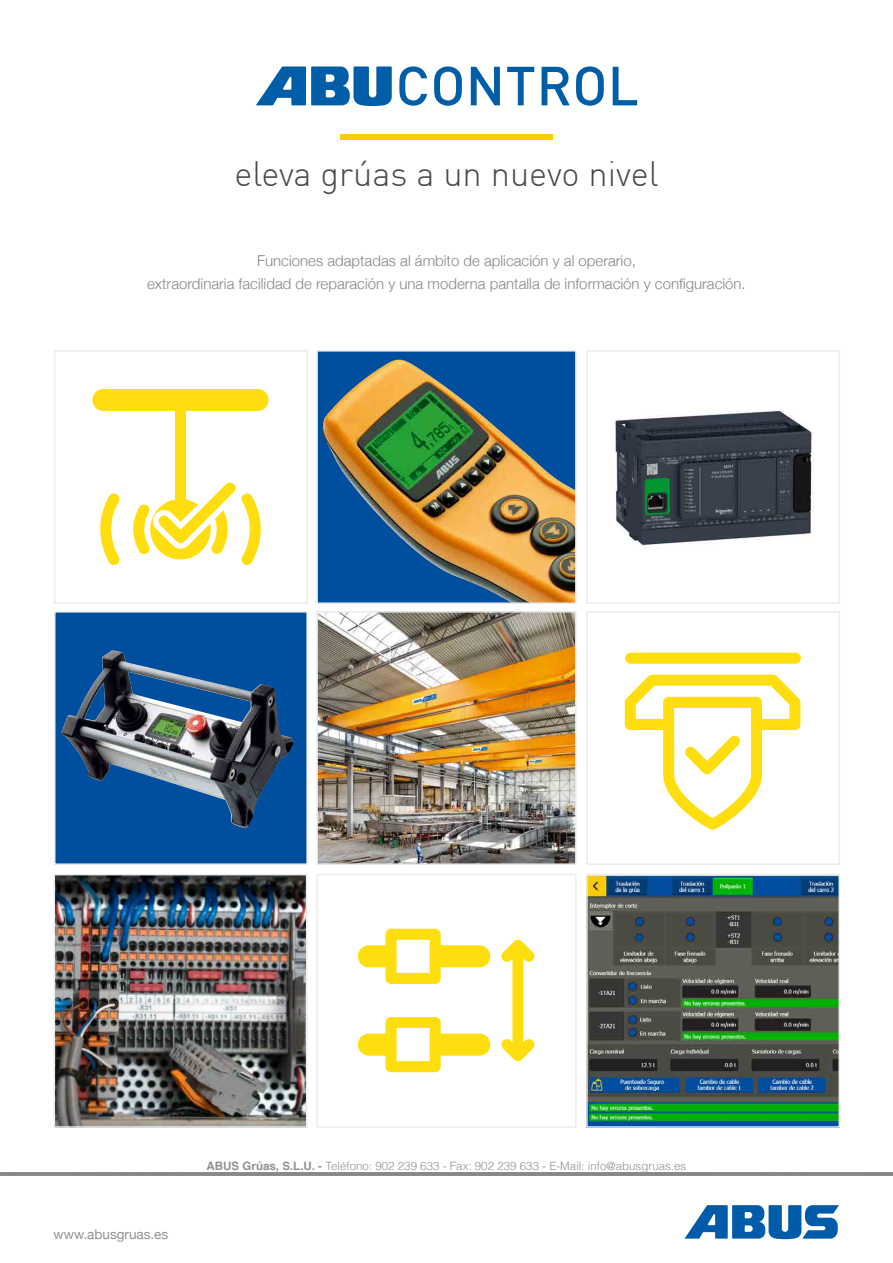
<style>
.page{position:relative;width:893px;height:1263px;background:#fff}
.page>*{position:absolute;margin:0;border:0;box-sizing:border-box;transform-origin:0 0}
.t1{font:300 34.5px "DIN";color:#494948}
.t2{font:300 15px/22.5px "Helvetica Neue";color:#878786;text-align:center}
.t3{font:13.5px "Helvetica Neue";color:#919292}
.t4{font:300 11.55px "Helvetica";color:#919292}
.s1{font-weight:700}
</style>
<div class="page">
<hr style="left:0;top:1172px;width:893px;height:4px;background:#898a8c">
<svg style="left:684px;top:1205px;width:155px;height:34px"></svg>
<img style="left:340px;top:135px;width:213px;height:4px">
<img style="left:57px;top:877px;width:247px;height:248px">
<div style="left:54px;top:874px;width:253px;height:254px;border:2px solid #ececed"></div>
<div style="left:54px;top:350px;width:254px;height:254px;border:2px solid #ececed"></div>
<div style="left:586px;top:611px;width:254px;height:254px;border:2px solid #ececed"></div>
<img style="left:319px;top:353px;width:255px;height:248px">
<div style="left:316px;top:350px;width:261px;height:254px;border:2px solid #ececed"></div>
<img style="left:615px;top:410px;width:199px;height:138px">
<div style="left:586px;top:350px;width:254px;height:254px;border:2px solid #ececed"></div>
<div style="left:316px;top:874px;width:261px;height:254px;border:2px solid #ececed"></div>
<svg style="left:57px;top:614px;width:248px;height:248px;background:#20568e"></svg>
<img style="left:94px;top:650px;width:18px;height:33px">
<div style="left:54px;top:611px;width:254px;height:254px;border:2px solid #ececed"></div>
<img style="left:319px;top:614px;width:255px;height:248px">
<div style="left:316px;top:611px;width:261px;height:254px;border:2px solid #ececed"></div>
<svg style="left:92px;top:389px;width:177px;height:176px"></svg>
<svg style="left:358px;top:1017px;width:132px;height:55px"></svg>
<svg style="left:358px;top:929px;width:132px;height:55px"></svg>
<svg style="left:501px;top:939px;width:34px;height:122px"></svg>
<div style="left:625px;top:653px;width:176px;height:11px;background:#ffde10;border-radius:6px"></div>
<svg style="left:625px;top:675px;width:175px;height:155px"></svg>
<svg style="left:256px;top:66px;width:381px;height:40px"></svg>
<img style="left:589px;top:877px;width:248px;height:248px">
<div style="left:586px;top:874px;width:254px;height:254px;border:2px solid #ececed"></div>
<h1 class="t1" style="left:234px;top:152px;width:426px">eleva grúas a un nuevo nivel</h1>
<p class="t2" style="left:147px;top:249px;width:600px">Funciones adaptadas al ámbito de aplicación y al operario,<br>extraordinaria facilidad de reparación y una moderna pantalla de información y configuración.</p>
<p class="t3" style="left:54px;top:1223px;width:116px">www.abusgruas.es</p>
<p class="t4" style="left:207px;top:1156px;width:481px"><span class="s1">ABUS Grúas, S.L.U. -</span> Teléfono: 902 239 633 - Fax: 902 239 633 - E-Mail: info@abusgruas.es</p>
</div>
